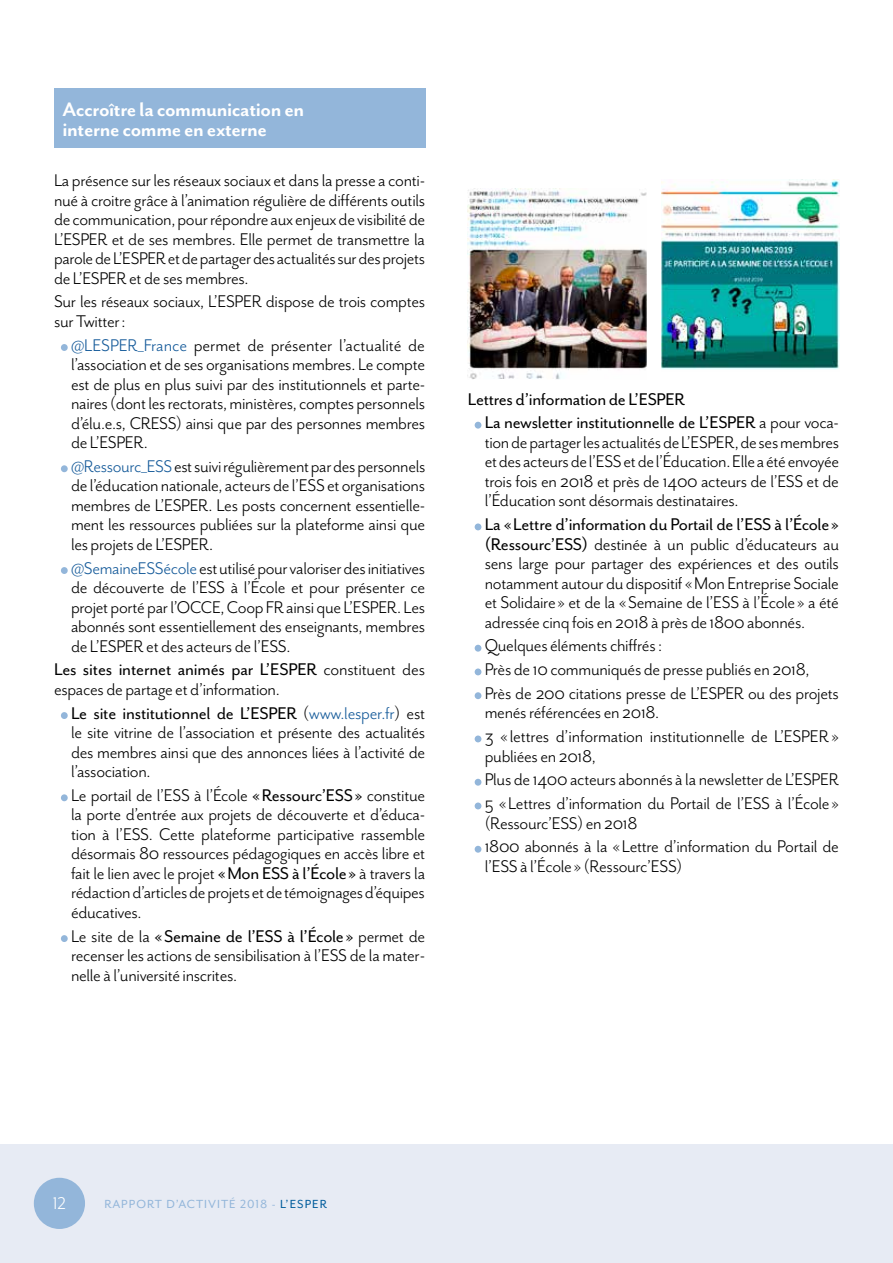
<style>
.page{position:relative;width:893px;height:1263px;background:#fff}
.page>*{position:absolute;margin:0;border:0;box-sizing:border-box;transform-origin:0 0}
.t1{font:700 22.5px/19.5px "Mr Eaves San OT";letter-spacing:-.015em;color:#fff}
.t2{font:19.5px/19.5px "Mr Eaves San OT";letter-spacing:-.015em;color:#000;text-align:justify}
.t3{font:19.5px "Mr Eaves San OT";letter-spacing:-.015em;color:#000}
.t4{font:19.5px "Mr Eaves San OT";color:#fff}
.t5{font:13.5px "Mr Eaves San OT";letter-spacing:.075em;color:#93b6da}
.s1{font-size:52.5px;color:#93b6da}
.s2{color:#165b9a}
.s3{font-style:inherit}
.s4{color:#005c9c}
</style>
<div class="page">
<div style="left:0;top:1144px;width:893px;height:119px;background:#e7ebf4"></div>
<div style="left:34px;top:1178px;width:51px;height:51px;background:#93b6da;border-radius:50%"></div>
<div style="left:54px;top:89px;width:371px;height:59px;background:#93b6da"></div>
<img style="left:468px;top:189px;width:178px;height:190px">
<img style="left:661px;top:179px;width:179px;height:191px">
<p class="t1" style="left:63px;top:100px;width:243px">Accroître la communication en interne comme en externe</p>
<p class="t2" style="left:54px;top:171px;width:373px">La présence sur les réseaux sociaux et dans la presse a conti&shy;nué à croitre grâce à l’animation régulière de différents outils de communication, pour répondre aux enjeux de visibilité de L’ESPER et de ses membres. Elle permet de transmettre la parole de L’ESPER et de partager des actualités sur des projets de L’ESPER et de ses membres.</p>
<p class="t2" style="left:54px;top:292px;width:373px">Sur les réseaux sociaux, L’ESPER dispose de trois comptes sur Twitter:</p>
<p class="t2" style="left:71px;top:335px;width:356px;text-indent:-13px"><span class="s1">•</span><span class="s2">@LESPER_France</span> permet de présenter l’actualité de l’association et de ses organisations membres. Le compte est de plus en plus suivi par des institutionnels et parte&shy;naires (dont les rectorats, ministères, comptes personnels d’élu.e.s, CRESS) ainsi que par des personnes membres de L’ESPER.</p>
<p class="t2" style="left:71px;top:457px;width:356px;text-indent:-13px"><span class="s1">•</span><span class="s2">@Ressourc_ESS</span> est suivi régulièrement par des personnels de l’éducation nationale, acteurs de l’ESS et organisations membres de L’ESPER. Les posts concernent essentielle&shy;ment les ressources publiées sur la plateforme ainsi que les projets de L’ESPER.</p>
<p class="t2" style="left:71px;top:558px;width:356px;text-indent:-13px"><span class="s1">•</span><span class="s2">@SemaineESSécole</span> est utilisé pour valoriser des initiatives de découverte de l’ESS à l’École et pour présenter ce projet porté par l’OCCE, Coop FR ainsi que L’ESPER. Les abonnés sont essentiellement des enseignants, membres de L’ESPER et des acteurs de l’ESS.</p>
<p class="t2" style="left:54px;top:660px;width:373px"><span class="s3">Les sites internet animés par L’ESPER</span> constituent des espaces de partage et d’information.</p>
<p class="t2" style="left:71px;top:703px;width:356px;text-indent:-13px"><span class="s1">•</span><span class="s3">Le site institutionnel de L’ESPER</span> (<span class="s2">www.lesper.fr</span>) est le site vitrine de l’association et présente des actualités des membres ainsi que des annonces liées à l’activité de l’association.</p>
<p class="t2" style="left:71px;top:786px;width:356px;text-indent:-13px"><span class="s1">•</span>Le portail de l’ESS à l’École <span class="s3">«Ressourc’ESS»</span> constitue la porte d’entrée aux projets de découverte et d’éduca&shy;tion à l’ESS. Cette plateforme participative rassemble désormais 80 ressources pédagogiques en accès libre et fait le lien avec le projet <span class="s3">«Mon ESS à l’École»</span> à travers la rédaction d’articles de projets et de témoignages d’équipes éducatives.</p>
<p class="t2" style="left:71px;top:926px;width:356px;text-indent:-13px"><span class="s1">•</span>Le site de la <span class="s3">«Semaine de l’ESS à l’École»</span> permet de recenser les actions de sensibilisation à l’ESS de la mater&shy;nelle à l’université inscrites.</p>
<p class="t3" style="left:468px;top:388px;width:219px">Lettres d’information de L’ESPER</p>
<p class="t2" style="left:485px;top:413px;width:356px;text-indent:-13px"><span class="s1">•</span><span class="s3">La newsletter institutionnelle de L’ESPER</span> a pour voca&shy;tion de partager les actualités de L’ESPER, de ses membres et des acteurs de l’ESS et de l’Éducation. Elle a été envoyée trois fois en 2018 et près de 1400 acteurs de l’ESS et de l’Éducation sont désormais destinataires.</p>
<p class="t2" style="left:485px;top:515px;width:356px;text-indent:-13px"><span class="s1">•</span><span class="s3">La «Lettre d’information du Portail de l’ESS à l’École» (Ressourc’ESS)</span> destinée à un public d’éducateurs au sens large pour partager des expériences et des outils notamment autour du dispositif «Mon Entreprise Sociale et Solidaire» et de la «Semaine de l’ESS à l’École» a été adressée cinq fois en 2018 à près de 1800 abonnés.</p>
<p class="t2" style="left:472px;top:636px;width:192px"><span class="s1">•</span>Quelques éléments chiffrés :</p>
<p class="t2" style="left:472px;top:660px;width:339px"><span class="s1">•</span>Près de 10 communiqués de presse publiés en 2018,</p>
<p class="t2" style="left:485px;top:683px;width:356px;text-indent:-13px"><span class="s1">•</span>Près de 200 citations presse de L’ESPER ou des projets menés référencées en 2018.</p>
<p class="t2" style="left:485px;top:727px;width:356px;text-indent:-13px"><span class="s1">•</span>3 «lettres d’information institutionnelle de L’ESPER» publiées en 2018,</p>
<p class="t2" style="left:472px;top:770px;width:368px"><span class="s1">•</span>Plus de 1400 acteurs abonnés à la newsletter de L’ESPER</p>
<p class="t2" style="left:485px;top:794px;width:356px;text-indent:-13px"><span class="s1">•</span>5 «Lettres d’information du Portail de l’ESS à l’École» (Ressourc’ESS) en 2018</p>
<p class="t2" style="left:485px;top:837px;width:356px;text-indent:-13px"><span class="s1">•</span>1800 abonnés à la «Lettre d’information du Portail de l’ESS à l’École» (Ressourc’ESS)</p>
<p class="t4" style="left:53px;top:1192px;width:15px">12</p>
<p class="t5" style="left:105px;top:1197px;width:224px">RAPPORT D’ACTIVITÉ 2018 - <span class="s4">L’ESPER</span></p>
</div>
